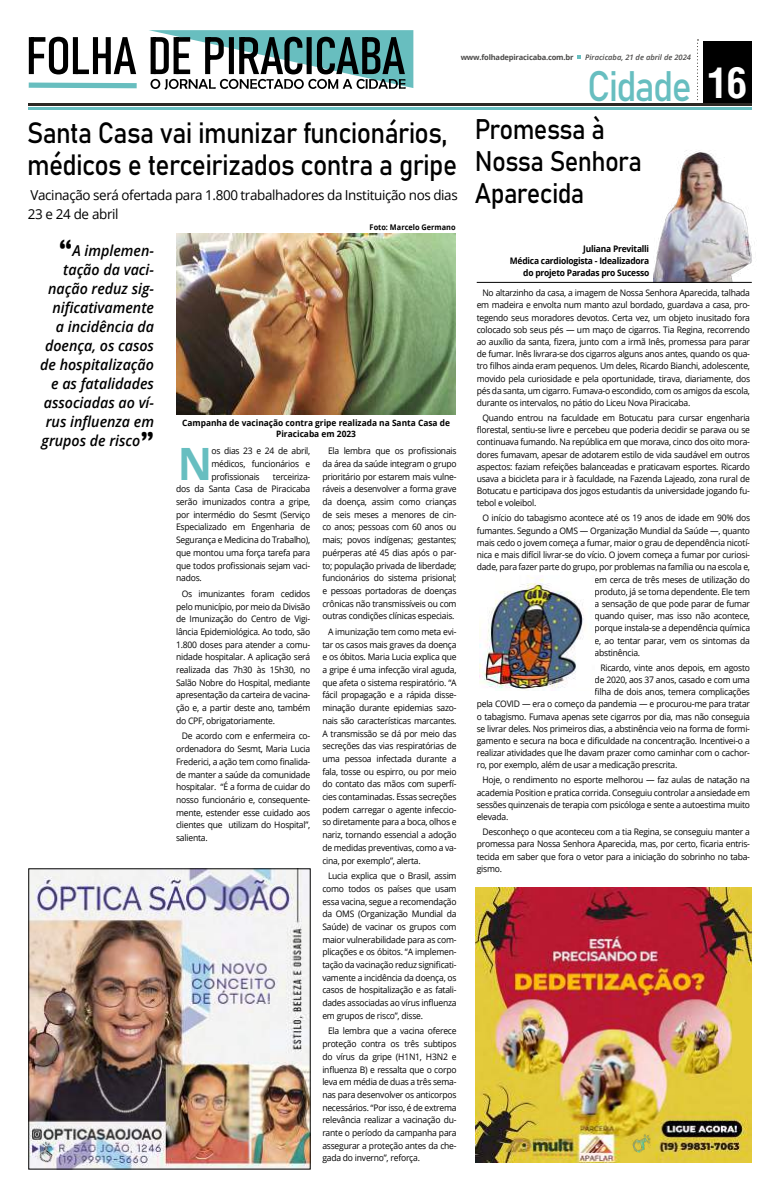
<style>
.page{position:relative;width:780px;height:1191px;background:#fff}
.page>*{position:absolute;margin:0;border:0;box-sizing:border-box;transform-origin:0 0}
.t1{font:700 44.6px "Open Sans";color:#67bec0;scale:.95 1}
.t2{font:42.1px "Bahnschrift";letter-spacing:-.045em;color:#67bec0;scale:.89 1}
.t3{font:29px/32px "Bahnschrift";letter-spacing:-.025em;color:#000;scale:.91 1}
.t4{font:28px/32px "Bahnschrift";letter-spacing:-.025em;color:#000;scale:.91 1}
.t5{font:italic 600 15px/19px "Open Sans";color:#000;text-align:right;scale:.95 1}
.t6{font:13.7px/18.6px "Open Sans";letter-spacing:-.025em;color:#000}
.t7{font:9px/12.7px "Open Sans";letter-spacing:-.025em;color:#000;text-align:justify;scale:.95 1}
.t8{font:700 9px/12px "Open Sans";letter-spacing:-.025em;color:#000;text-align:right;scale:.94 1}
.t9{font:700 8.8px/10.8px "Open Sans";color:#000;text-align:center;scale:.95 1}
.t10{font:700 7.8px "Open Sans";color:#000;scale:.94 1}
.t11{font:700 7.6px "Open Sans";letter-spacing:-.025em;color:#4a4948}
.t12{font:italic 600 7.6px "Open Sans";color:#4a4948}
.s1{font-family:"Britannic";font-weight:700;font-style:normal;font-size:30px}
.s2{font-family:"Arena Condensed";font-weight:700;font-size:40.6px;color:#fff}
</style>
<div class="page">
<div style="left:703px;top:41px;width:48px;height:65px;background:#000"></div>
<hr style="left:28px;top:107px;width:723px;height:2px;background:#67bec0">
<hr style="left:28px;top:103px;width:723px;height:3px;background:#2c2824">
<svg style="left:697px;top:39px;width:1px;height:62px"></svg>
<svg style="left:577px;top:55px;width:3px;height:4px"></svg>
<svg style="left:28px;top:30px;width:385px;height:60px"></svg>
<img style="left:176px;top:233px;width:280px;height:181px">
<img style="left:31px;top:870px;width:277px;height:297px">
<img style="left:32px;top:1139px;width:27px;height:23px">
<img style="left:653px;top:150px;width:102px;height:132px">
<hr style="left:476px;top:282px;width:275px;height:1px;background:#000">
<img style="left:479px;top:575px;width:105px;height:116px">
<img style="left:475px;top:887px;width:276px;height:275px">
<img style="left:629px;top:1133px;width:23px;height:20px">
<p class="t11" style="left:460px;top:52px;width:114px">www.folhadepiracicaba.com.br</p>
<p class="t12" style="left:585px;top:52px;width:107px">Piracicaba, 21 de abril de 2024</p>
<h3 class="t3" style="left:27px;top:115px;width:474px">Santa Casa vai imunizar funcionários, médicos e terceirizados contra a gripe</h3>
<h3 class="t6" style="left:28px;top:185px;width:431px">Vacinação será ofertada para 1.800 trabalhadores da Instituição nos dias<br>23 e 24 de abril</h3>
<h3 class="t5" style="left:40px;top:241px;width:121px"><span class="s1">“</span>A implemen&shy;tação da vaci&shy;nação reduz sig&shy;nificativamente<br>a incidência da doença, os casos de hospitalização e as fatalidades associadas ao ví&shy;rus influenza em grupos de risco<span class="s1">”</span></h3>
<p class="t10" style="left:369px;top:221px;width:93px">Foto: Marcelo Germano</p>
<p class="t9" style="left:182px;top:417px;width:283px">Campanha de vacinação contra gripe realizada na Santa Casa de<br>Piracicaba em 2023</p>
<h1 class="t1" style="left:178px;top:432px;width:38px">N</h1>
<p class="t7" style="left:211px;top:444px;width:106px">os dias 23 e 24 de abril, médicos, funcionários e profissionais</p>
<p class="t7" style="left:176px;top:470px;width:143px;text-indent:97px">terceiriza&shy;dos da Santa Casa de Piracicaba serão imunizados contra a gripe, por intermédio do Sesmt (Serviço Especializado em Engenharia de Segurança e Medicina do Trabalho), que montou uma força tarefa para que todos profissionais sejam vaci&shy;nados.</p>
<p class="t7" style="left:176px;top:587px;width:143px;text-indent:6px">Os imunizantes foram cedidos pelo município, por meio da Divisão de Imunização do Centro de Vigi&shy;lância Epidemiológica. Ao todo, são 1.800 doses para atender a comu&shy;nidade hospitalar. A aplicação será realizada das 7h30 às 15h30, no Salão Nobre do Hospital, mediante apresentação da carteira de vacina&shy;ção e, a partir deste ano, também do CPF, obrigatoriamente.</p>
<p class="t7" style="left:176px;top:729px;width:143px;text-indent:6px">De acordo com e enfermeira co&shy;ordenadora do Sesmt, Maria Lucia Frederici, a ação tem como finalida&shy;de manter a saúde da comunidade hospitalar. “É a forma de cuidar do nosso funcionário e, consequente&shy;mente, estender esse cuidado aos clientes que utilizam do Hospital”, salienta.</p>
<p class="t7" style="left:322px;top:444px;width:143px;text-indent:6px">Ela lembra que os profissionais da área da saúde integram o grupo prioritário por estarem mais vulne&shy;ráveis a desenvolver a forma grave da doença, assim como crianças de seis meses a menores de cin&shy;co anos; pessoas com 60 anos ou mais; povos indígenas; gestantes; puérperas até 45 dias após o par&shy;to; população privada de liberdade; funcionários do sistema prisional; e pessoas portadoras de doenças crônicas não transmissíveis ou com outras condições clínicas especiais.</p>
<p class="t7" style="left:322px;top:625px;width:143px;text-indent:6px">A imunização tem como meta evi&shy;tar os casos mais graves da doença e os óbitos. Maria Lucia explica que a gripe é uma infecção viral aguda, que afeta o sistema respiratório. “A fácil propagação e a rápida disse&shy;minação durante epidemias sazo&shy;nais são características marcantes.<br>A transmissão se dá por meio das secreções das vias respiratórias de uma pessoa infectada durante a fala, tosse ou espirro, ou por meio do contato das mãos com superfí&shy;cies contaminadas. Essas secreções podem carregar o agente infeccio&shy;so diretamente para a boca, olhos e nariz, tornando essencial a adoção de medidas preventivas, como a va&shy;cina, por exemplo”, alerta.</p>
<p class="t7" style="left:322px;top:869px;width:143px;text-indent:6px">Lucia explica que o Brasil, assim como todos os países que usam essa vacina, segue a recomendação da OMS (Organização Mundial da Saúde) de vacinar os grupos com maior vulnerabilidade para as com&shy;plicações e os óbitos. “A implemen&shy;tação da vacinação reduz significati&shy;vamente a incidência da doença, os casos de hospitalização e as fatali&shy;dades associadas ao vírus influenza em grupos de risco”, disse.</p>
<p class="t7" style="left:322px;top:1024px;width:143px;text-indent:6px">Ela lembra que a vacina oferece proteção contra os três subtipos do vírus da gripe (H1N1, H3N2 e influenza B) e ressalta que o corpo leva em média de duas a três sema&shy;nas para desenvolver os anticorpos necessários. “Por isso, é de extrema relevância realizar a vacinação du&shy;rante o período da campanha para assegurar a proteção antes da che&shy;gada do inverno”, reforça.</p>
<h2 class="t2" style="left:587px;top:55px;width:181px">Cidade <span class="s2">16</span></h2>
<h3 class="t4" style="left:475px;top:112px;width:185px">Promessa à<br>Nossa Senhora<br>Aparecida</h3>
<p class="t8" style="left:510px;top:242px;width:150px">Juliana Previtalli<br>Médica cardiologista - Idealizadora do projeto Paradas pro Sucesso</p>
<p class="t7" style="left:476px;top:286px;width:289px;line-height:12.2px;text-indent:6px">No altarzinho da casa, a imagem de Nossa Senhora Aparecida, talhada em madeira e envolta num manto azul bordado, guardava a casa, pro&shy;tegendo seus moradores devotos. Certa vez, um objeto inusitado fora colocado sob seus pés — um maço de cigarros. Tia Regina, recorrendo ao auxílio da santa, fizera, junto com a irmã Inês, promessa para parar de fumar. Inês livrara-se dos cigarros alguns anos antes, quando os qua&shy;tro filhos ainda eram pequenos. Um deles, Ricardo Bianchi, adolescente, movido pela curiosidade e pela oportunidade, tirava, diariamente, dos pés da santa, um cigarro. Fumava-o escondido, com os amigos da escola, durante os intervalos, no pátio do Liceu Nova Piracicaba.</p>
<p class="t7" style="left:476px;top:411px;width:289px;line-height:12.2px;text-indent:6px">Quando entrou na faculdade em Botucatu para cursar engenharia florestal, sentiu-se livre e percebeu que poderia decidir se parava ou se continuava fumando. Na república em que morava, cinco dos oito mora&shy;dores fumavam, apesar de adotarem estilo de vida saudável em outros aspectos: faziam refeições balanceadas e praticavam esportes. Ricardo usava a bicicleta para ir à faculdade, na Fazenda Lajeado, zona rural de Botucatu e participava dos jogos estudantis da universidade jogando fu&shy;tebol e voleibol.</p>
<p class="t7" style="left:482px;top:511px;width:283px">O início do tabagismo acontece até os 19 anos de idade em 90% dos</p>
<p class="t7" style="left:476px;top:524px;width:289px">fumantes. Segundo a OMS — Organização Mundial da Saúde —, quanto</p>
<p class="t7" style="left:476px;top:536px;width:289px">mais cedo o jovem começa a fumar, maior o grau de dependência nicotí-</p>
<p class="t7" style="left:476px;top:548px;width:289px">nica e mais difícil livrar-se do vício. O jovem começa a fumar por curiosi-</p>
<p class="t7" style="left:476px;top:560px;width:289px">dade, para fazer parte do grupo, por problemas na família ou na escola e,</p>
<p class="t7" style="left:594px;top:572px;width:165px">em cerca de três meses de utilização do</p>
<p class="t7" style="left:594px;top:585px;width:165px">produto, já se torna dependente. Ele tem</p>
<p class="t7" style="left:594px;top:597px;width:165px">a sensação de que pode parar de fumar</p>
<p class="t7" style="left:594px;top:609px;width:165px">quando quiser, mas isso não acontece,</p>
<p class="t7" style="left:594px;top:621px;width:165px">porque instala-se a dependência química</p>
<p class="t7" style="left:594px;top:633px;width:165px">e, ao tentar parar, vem os sintomas da</p>
<p class="t7" style="left:594px;top:646px;width:49px">abstinência.</p>
<p class="t7" style="left:600px;top:661px;width:159px">Ricardo, vinte anos depois, em agosto</p>
<p class="t7" style="left:594px;top:673px;width:165px">de 2020, aos 37 anos, casado e com uma</p>
<p class="t7" style="left:594px;top:685px;width:165px">filha de dois anos, temera complicações</p>
<p class="t7" style="left:476px;top:697px;width:289px">pela COVID — era o começo da pandemia — e procurou-me para tratar</p>
<p class="t7" style="left:476px;top:710px;width:289px">o tabagismo. Fumava apenas sete cigarros por dia, mas não conseguia</p>
<p class="t7" style="left:476px;top:722px;width:289px">se livrar deles. Nos primeiros dias, a abstinência veio na forma de formi-</p>
<p class="t7" style="left:476px;top:734px;width:289px">gamento e secura na boca e dificuldade na concentração. Incentivei-o a</p>
<p class="t7" style="left:476px;top:746px;width:289px">realizar atividades que lhe davam prazer como caminhar com o cachor-</p>
<p class="t7" style="left:476px;top:758px;width:213px">ro, por exemplo, além de usar a medicação prescrita.</p>
<p class="t7" style="left:476px;top:774px;width:289px;line-height:12.2px;text-indent:6px">Hoje, o rendimento no esporte melhorou — faz aulas de natação na academia Position e pratica corrida. Conseguiu controlar a ansiedade em sessões quinzenais de terapia com psicóloga e sente a autoestima muito elevada.</p>
<p class="t7" style="left:476px;top:825px;width:289px;line-height:12.2px;text-indent:6px">Desconheço o que aconteceu com a tia Regina, se conseguiu manter a promessa para Nossa Senhora Aparecida, mas, por certo, ficaria entris&shy;tecida em saber que fora o vetor para a iniciação do sobrinho no taba&shy;gismo.</p>
</div>
